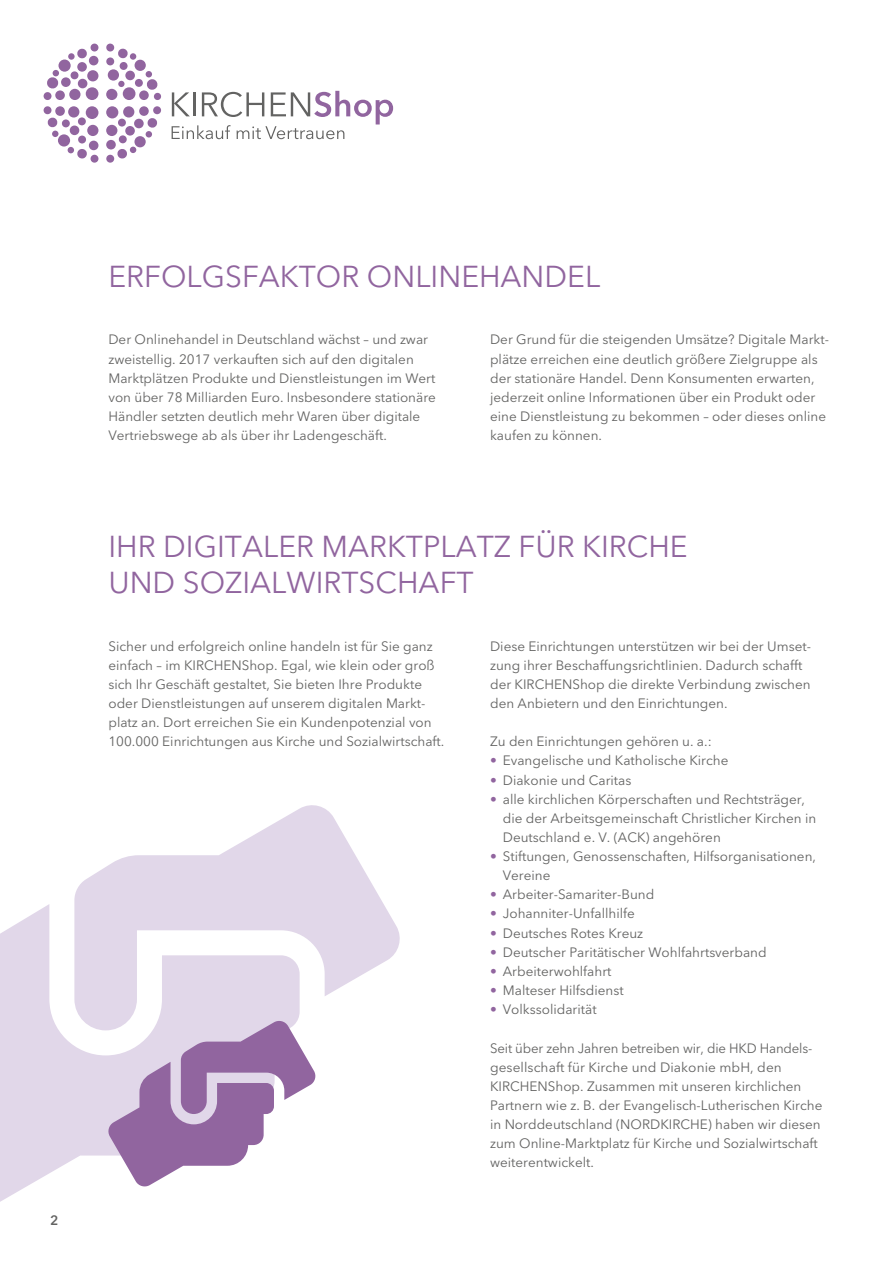
<style>
.page{position:relative;width:893px;height:1263px;background:#fff}
.page>*{position:absolute;margin:0;border:0;box-sizing:border-box;transform-origin:0 0}
.t1{font:30px/36px "Avenir Next LT Pro";color:#91659f}
.t2{font:13.5px/19.2px "Avenir Next LT Pro";color:#636362}
.t3{font:600 13.5px "Avenir Next LT Pro";color:#636362}
.s1{font-weight:600;color:#91659f}
</style>
<div class="page">
<div style="left:106px;top:89px;width:11px;height:11px;background:#91659f;border-radius:50%"></div>
<div style="left:86px;top:87px;width:12px;height:13px;background:#91659f;border-radius:50%"></div>
<div style="left:108px;top:69px;width:11px;height:12px;background:#91659f;border-radius:50%"></div>
<div style="left:87px;top:70px;width:11px;height:11px;background:#91659f;border-radius:50%"></div>
<div style="left:106px;top:125px;width:11px;height:11px;background:#91659f;border-radius:50%"></div>
<div style="left:87px;top:125px;width:11px;height:11px;background:#91659f;border-radius:50%"></div>
<div style="left:69px;top:89px;width:12px;height:11px;background:#91659f;border-radius:50%"></div>
<div style="left:123px;top:87px;width:12px;height:13px;background:#91659f;border-radius:50%"></div>
<div style="left:68px;top:106px;width:11px;height:12px;background:#91659f;border-radius:50%"></div>
<div style="left:123px;top:106px;width:11px;height:12px;background:#91659f;border-radius:50%"></div>
<div style="left:106px;top:106px;width:12px;height:12px;background:#91659f;border-radius:50%"></div>
<div style="left:86px;top:106px;width:12px;height:13px;background:#91659f;border-radius:50%"></div>
<div style="left:58px;top:60px;width:13px;height:12px;background:#91659f;border-radius:50%"></div>
<div style="left:134px;top:136px;width:12px;height:11px;background:#91659f;border-radius:50%"></div>
<svg style="left:77px;top:48px;width:10px;height:11px"></svg>
<svg style="left:147px;top:118px;width:10px;height:10px"></svg>
<div style="left:58px;top:134px;width:12px;height:13px;background:#91659f;border-radius:50%"></div>
<div style="left:135px;top:60px;width:11px;height:11px;background:#91659f;border-radius:50%"></div>
<svg style="left:118px;top:48px;width:10px;height:11px"></svg>
<div style="left:71px;top:71px;width:7px;height:8px;background:#91659f;border-radius:50%"></div>
<div style="left:78px;top:79px;width:9px;height:9px;background:#91659f;border-radius:50%"></div>
<div style="left:118px;top:119px;width:8px;height:8px;background:#91659f;border-radius:50%"></div>
<div style="left:125px;top:126px;width:10px;height:10px;background:#91659f;border-radius:50%"></div>
<div style="left:118px;top:81px;width:7px;height:6px;background:#91659f;border-radius:50%"></div>
<div style="left:125px;top:71px;width:10px;height:9px;background:#91659f;border-radius:50%"></div>
<div style="left:70px;top:126px;width:9px;height:9px;background:#91659f;border-radius:50%"></div>
<div style="left:78px;top:117px;width:8px;height:8px;background:#91659f;border-radius:50%"></div>
<div style="left:78px;top:136px;width:8px;height:7px;background:#91659f;border-radius:50%"></div>
<div style="left:89px;top:141px;width:9px;height:9px;background:#91659f;border-radius:50%"></div>
<div style="left:106px;top:140px;width:10px;height:9px;background:#91659f;border-radius:50%"></div>
<div style="left:89px;top:56px;width:9px;height:9px;background:#91659f;border-radius:50%"></div>
<div style="left:106px;top:57px;width:8px;height:8px;background:#91659f;border-radius:50%"></div>
<div style="left:91px;top:44px;width:7px;height:8px;background:#91659f;border-radius:50%"></div>
<div style="left:106px;top:44px;width:8px;height:8px;background:#91659f;border-radius:50%"></div>
<div style="left:91px;top:155px;width:7px;height:8px;background:#91659f;border-radius:50%"></div>
<div style="left:106px;top:155px;width:8px;height:8px;background:#91659f;border-radius:50%"></div>
<div style="left:119px;top:135px;width:8px;height:8px;background:#91659f;border-radius:50%"></div>
<div style="left:77px;top:62px;width:10px;height:10px;background:#91659f;border-radius:50%"></div>
<div style="left:120px;top:62px;width:8px;height:8px;background:#91659f;border-radius:50%"></div>
<div style="left:62px;top:119px;width:8px;height:8px;background:#91659f;border-radius:50%"></div>
<div style="left:134px;top:119px;width:10px;height:9px;background:#91659f;border-radius:50%"></div>
<div style="left:61px;top:77px;width:10px;height:10px;background:#91659f;border-radius:50%"></div>
<div style="left:135px;top:79px;width:8px;height:8px;background:#91659f;border-radius:50%"></div>
<div style="left:55px;top:106px;width:10px;height:10px;background:#91659f;border-radius:50%"></div>
<div style="left:139px;top:106px;width:10px;height:10px;background:#91659f;border-radius:50%"></div>
<div style="left:55px;top:90px;width:10px;height:10px;background:#91659f;border-radius:50%"></div>
<div style="left:139px;top:90px;width:10px;height:10px;background:#91659f;border-radius:50%"></div>
<div style="left:44px;top:106px;width:8px;height:8px;background:#91659f;border-radius:50%"></div>
<div style="left:44px;top:92px;width:8px;height:8px;background:#91659f;border-radius:50%"></div>
<div style="left:153px;top:106px;width:8px;height:8px;background:#91659f;border-radius:50%"></div>
<div style="left:154px;top:93px;width:7px;height:7px;background:#91659f;border-radius:50%"></div>
<svg style="left:47px;top:117px;width:11px;height:20px"></svg>
<div style="left:146px;top:131px;width:6px;height:7px;background:#91659f;border-radius:50%"></div>
<svg style="left:47px;top:70px;width:12px;height:19px"></svg>
<svg style="left:146px;top:71px;width:12px;height:19px"></svg>
<svg style="left:68px;top:147px;width:19px;height:12px"></svg>
<svg style="left:117px;top:147px;width:19px;height:12px"></svg>
<div style="left:68px;top:53px;width:7px;height:7px;background:#91659f;border-radius:50%"></div>
<div style="left:130px;top:53px;width:6px;height:7px;background:#91659f;border-radius:50%"></div>
<svg style="left:172px;top:91px;width:221px;height:48px"></svg>
<svg style="left:0;top:805px;width:400px;height:397px;fill:#e1d7e9"></svg>
<svg style="left:107px;top:1019px;width:210px;height:169px"></svg>
<p class="t3" style="left:50px;top:1212px;width:10px">2</p>
<h1 class="t1" style="left:108px;top:259px;width:493px">ERFOLGSFAKTOR ONLINEHANDEL</h1>
<p class="t2" style="left:108px;top:330px;width:329px">Der Onlinehandel in Deutschland wächst – und zwar zweistellig. 2017 verkauften sich auf den digitalen Marktplätzen Produkte und Dienstleistungen im Wert von über 78 Milliarden Euro. Insbesondere stationäre Händler setzten deutlich mehr Waren über digitale Vertriebswege ab als über ihr Ladengeschäft.</p>
<p class="t2" style="left:490px;top:330px;width:340px">Der Grund für die steigenden Umsätze? Digitale Markt&shy;plätze erreichen eine deutlich größere Zielgruppe als der stationäre Handel. Denn Konsumenten erwarten, jederzeit online Informationen über ein Produkt oder eine Dienstleistung zu bekommen – oder dieses online kaufen zu können.</p>
<h1 class="t1" style="left:108px;top:529px;width:581px">IHR DIGITALER MARKTPLATZ FÜR KIRCHE<br>UND SOZIALWIRTSCHAFT</h1>
<p class="t2" style="left:108px;top:636px;width:337px">Sicher und erfolgreich online handeln ist für Sie ganz einfach – im KIRCHENShop. Egal, wie klein oder groß sich Ihr Geschäft gestaltet, Sie bieten Ihre Produkte oder Dienstleistungen auf unserem digitalen Markt&shy;platz an. Dort erreichen Sie ein Kundenpotenzial von 100.000 Einrichtungen aus Kirche und Sozialwirtschaft.</p>
<p class="t2" style="left:490px;top:636px;width:322px">Diese Einrichtungen unterstützen wir bei der Umset&shy;zung ihrer Beschaffungsrichtlinien. Dadurch schafft der KIRCHENShop die direkte Verbindung zwischen den Anbietern und den Einrichtungen.</p>
<p class="t2" style="left:490px;top:732px;width:223px">Zu den Einrichtungen gehören u. a.:</p>
<p class="t2" style="left:490px;top:751px;width:240px"><span class="s1">•</span> Evangelische und Katholische Kirche</p>
<p class="t2" style="left:490px;top:770px;width:143px"><span class="s1">•</span> Diakonie und Caritas</p>
<p class="t2" style="left:503px;top:789px;width:315px;text-indent:-13px"><span class="s1">•</span> alle kirchlichen Körperschaften und Rechtsträger, die der Arbeitsgemeinschaft Christlicher Kirchen in<br>Deutschland e. V. (ACK) angehören</p>
<p class="t2" style="left:503px;top:847px;width:315px;text-indent:-13px"><span class="s1">•</span> Stiftungen, Genossenschaften, Hilfsorganisationen,<br>Vereine</p>
<p class="t2" style="left:490px;top:885px;width:166px"><span class="s1">•</span> Arbeiter-Samariter-Bund</p>
<p class="t2" style="left:490px;top:904px;width:146px"><span class="s1">•</span> Johanniter-Unfallhilfe</p>
<p class="t2" style="left:490px;top:923px;width:155px"><span class="s1">•</span> Deutsches Rotes Kreuz</p>
<p class="t2" style="left:490px;top:942px;width:278px"><span class="s1">•</span> Deutscher Paritätischer Wohlfahrtsverband</p>
<p class="t2" style="left:490px;top:961px;width:123px"><span class="s1">•</span> Arbeiterwohlfahrt</p>
<p class="t2" style="left:490px;top:981px;width:135px"><span class="s1">•</span> Malteser Hilfsdienst</p>
<p class="t2" style="left:490px;top:1000px;width:108px"><span class="s1">•</span> Volkssolidarität</p>
<p class="t2" style="left:490px;top:1038px;width:334px">Seit über zehn Jahren betreiben wir, die HKD Handels&shy;gesellschaft für Kirche und Diakonie mbH, den KIRCHENShop. Zusammen mit unseren kirchlichen Partnern wie z. B. der Evangelisch-Lutherischen Kirche in Norddeutschland (NORDKIRCHE) haben wir diesen zum Online-Marktplatz für Kirche und Sozialwirtschaft weiterentwickelt.</p>
</div>
